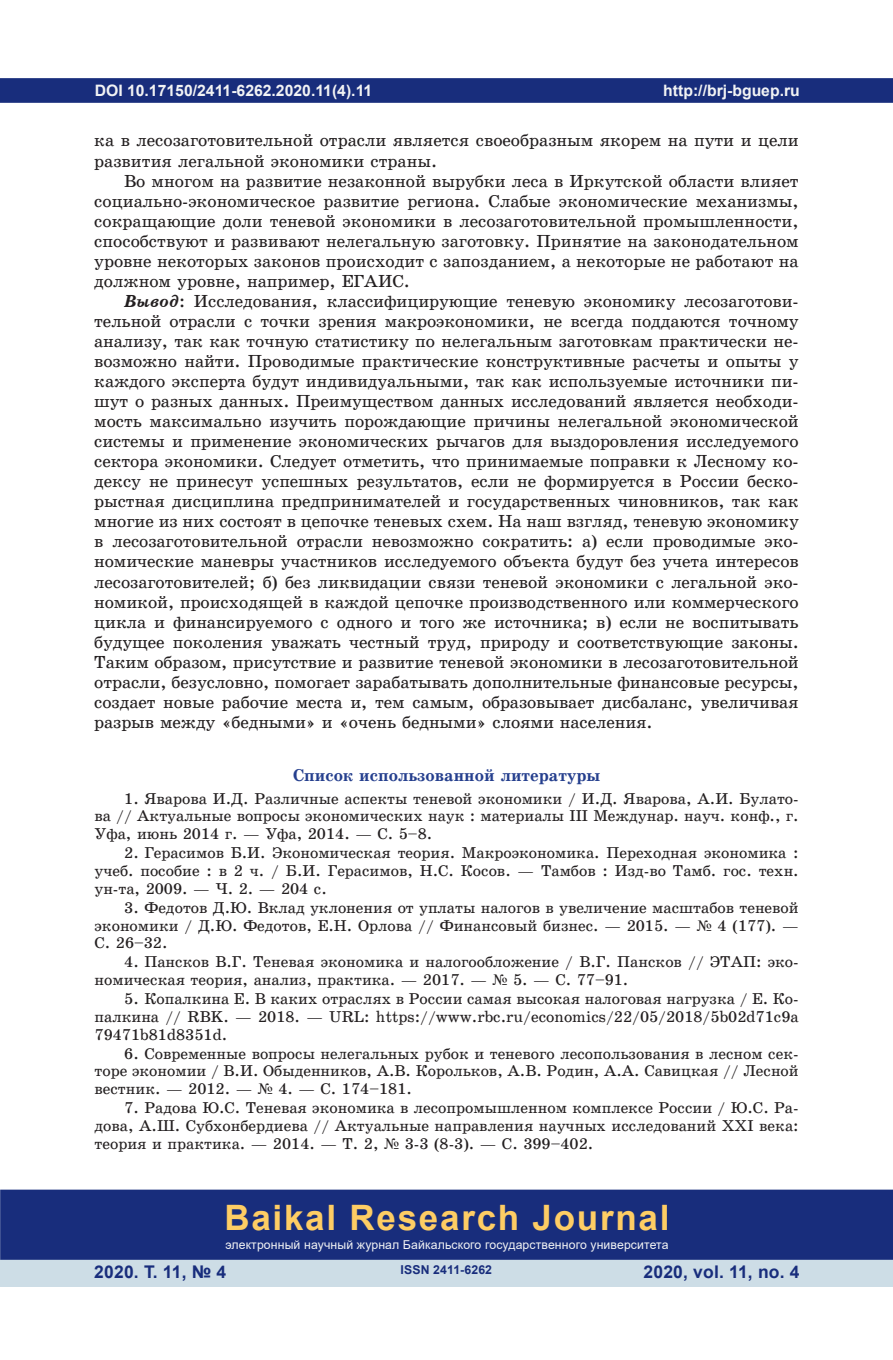
<style>
.page{position:relative;width:893px;height:1360px;background:#fff}
.page>*{position:absolute;margin:0;border:0;box-sizing:border-box;transform-origin:0 0}
.t1{font:700 35px "Arial";letter-spacing:.05em;color:#fecd64}
.Текст{font:17.5px/20.1px "School Book C";color:#231f20;text-align:justify}
.t2{font:700 17.5px "Arial";letter-spacing:.01em;color:#182d7c}
.Подзаголовок1{font:17.15px "School Book C Bold";color:#253f8e}
.Литература{font:15.75px/17.8px "School Book C";color:#231f20;text-align:justify}
.t3{font:700 15.75px "Arial";color:#f2f3f4}
.t4{font:12.25px "Arial";letter-spacing:.01em;color:#f2f3f4}
.t5{font:700 12.25px "Arial";letter-spacing:.01em;color:#182d7c}
.s1{font-family:"School Book C Bold";font-style:italic}
.s2{font-family:"Times New Roman"}
</style>
<div class="page">
<div style="left:0;top:78px;width:893px;height:25px;background:#182d7c;border:2px solid #182d7c"></div>
<div style="left:0;top:1258px;width:893px;height:28px;background:#cddde6"></div>
<div style="left:0;top:1189px;width:893px;height:70px;background:#182d7c;border:2px solid #182d7c"></div>
<p class="t3" style="left:95px;top:79px;width:279px">DOI 10.17150/2411-6262.2020.11(4).11</p>
<p class="t3" style="left:663px;top:79px;width:138px">http://brj-bguep.ru</p>
<p class="Текст" style="left:94px;top:131px;width:706px">ка в лесозаготовительной отрасли является своеобразным якорем на пути и цели развития легальной экономики страны.</p>
<p class="Текст" style="left:94px;top:171px;width:706px;text-indent:30px">Во многом на развитие незаконной вырубки леса в Иркутской области влияет социально-экономическое развитие региона. Слабые экономические механизмы, сокращающие доли теневой экономики в лесозаготовительной промышленности, способствуют и развивают нелегальную заготовку. Принятие на законодательном уровне некоторых законов происходит с запозданием, а некоторые не работают на должном уровне, например, ЕГАИС.</p>
<p class="Текст" style="left:94px;top:291px;width:706px;text-indent:30px"><span class="s1">Вывод</span>: Исследования, классифицирующие теневую экономику лесозаготови&shy;тельной отрасли с точки зрения макроэкономики, не всегда поддаются точному анализу, так как точную статистику по нелегальным заготовкам практически не&shy;возможно найти. Проводимые практические конструктивные расчеты и опыты у каждого эксперта будут индивидуальными, так как используемые источники пи&shy;шут о разных данных. Преимуществом данных исследований является необходи&shy;мость максимально изучить порождающие причины нелегальной экономической системы и применение экономических рычагов для выздоровления исследуемого сектора экономики. Следует отметить, что принимаемые поправки к Лесному ко&shy;дексу не принесут успешных результатов, если не формируется в России беско&shy;рыстная дисциплина предпринимателей и государственных чиновников, так как многие из них состоят в цепочке теневых схем. На наш взгляд, теневую экономику в лесозаготовительной отрасли невозможно сократить: а) если проводимые эко&shy;номические маневры участников исследуемого объекта будут без учета интересов лесозаготовителей; б) без ликвидации связи теневой экономики с легальной эко&shy;номикой, происходящей в каждой цепочке производственного или коммерческого цикла и финансируемого с одного и того же источника; в) если не воспитывать будущее поколения уважать честный труд, природу и соответствующие законы.<br>Таким образом, присутствие и развитие теневой экономики в лесозаготовительной отрасли, безусловно, помогает зарабатывать дополнительные финансовые ресурсы, создает новые рабочие места и, тем самым, образовывает дисбаланс, увеличивая разрыв между «бедными» и «очень бедными» слоями населения.</p>
<p class="Подзаголовок1" style="left:293px;top:765px;width:309px">Список использованной литературы</p>
<p class="Литература" style="left:95px;top:789px;width:706px;text-indent:30px">1. Яварова И.Д. Различные аспекты теневой экономики / И.Д. Яварова, А.И. Булато&shy;ва // Актуальные вопросы экономических наук : материалы III Междунар. науч. конф., г.<br>Уфа, июнь 2014 г. — Уфа, 2014. — С. 5–8.</p>
<p class="Литература" style="left:95px;top:844px;width:706px;text-indent:30px">2. Герасимов Б.И. Экономическая теория. Макроэкономика. Переходная экономика : учеб. пособие : в 2 ч. / Б.И. Герасимов, Н.С. Косов. — Тамбов : Изд-во Тамб. гос. техн. ун-та, 2009. — Ч. 2. — 204 с.</p>
<p class="Литература" style="left:95px;top:898px;width:706px;text-indent:30px">3. Федотов Д.Ю. Вклад уклонения от уплаты налогов в увеличение масштабов теневой экономики / Д.Ю. Федотов, Е.Н. Орлова // Финансовый бизнес. — 2015. — <span class="s2">№</span> 4 (177). — С. 26–32.</p>
<p class="Литература" style="left:95px;top:953px;width:706px;text-indent:30px">4. Пансков В.Г. Теневая экономика и налогообложение / В.Г. Пансков // ЭТАП: эко&shy;номическая теория, анализ, практика. — 2017. — <span class="s2">№</span> 5. — С. 77–91.</p>
<p class="Литература" style="left:95px;top:989px;width:706px;text-indent:30px">5. Копалкина Е. В каких отраслях в России самая высокая налоговая нагрузка / Е. Ко&shy;палкина // RBK. — 2018. — URL: https://www.rbc.ru/economics/22/05/2018/5b02d71c9a 79471b81d8351d.</p>
<p class="Литература" style="left:95px;top:1044px;width:706px;text-indent:30px">6. Современные вопросы нелегальных рубок и теневого лесопользования в лесном сек&shy;торе экономии / В.И. Обыденников, А.В. Корольков, А.В. Родин, А.А. Савицкая // Лесной вестник. — 2012. — <span class="s2">№</span> 4. — С. 174–181.</p>
<p class="Литература" style="left:95px;top:1098px;width:706px;text-indent:30px">7. Радова Ю.С. Теневая экономика в лесопромышленном комплексе России / Ю.С. Ра&shy;дова, А.Ш. Субхонбердиева // Актуальные направления научных исследований XXI века: теория и практика. — 2014. — Т. 2, <span class="s2">№</span> 3-3 (8-3). — С. 399–402.</p>
<h1 class="t1" style="left:224px;top:1192px;width:447px">Baikal Research Journal</h1>
<p class="t4" style="left:225px;top:1236px;width:445px">электронный научный журнал Байкальского государственного университета</p>
<p class="t2" style="left:94px;top:1259px;width:134px">2020. Т. 11, № 4</p>
<p class="t5" style="left:401px;top:1261px;width:93px">ISSN 2411-6262</p>
<p class="t2" style="left:643px;top:1259px;width:158px">2020, vol. 11, no. 4</p>
</div>
